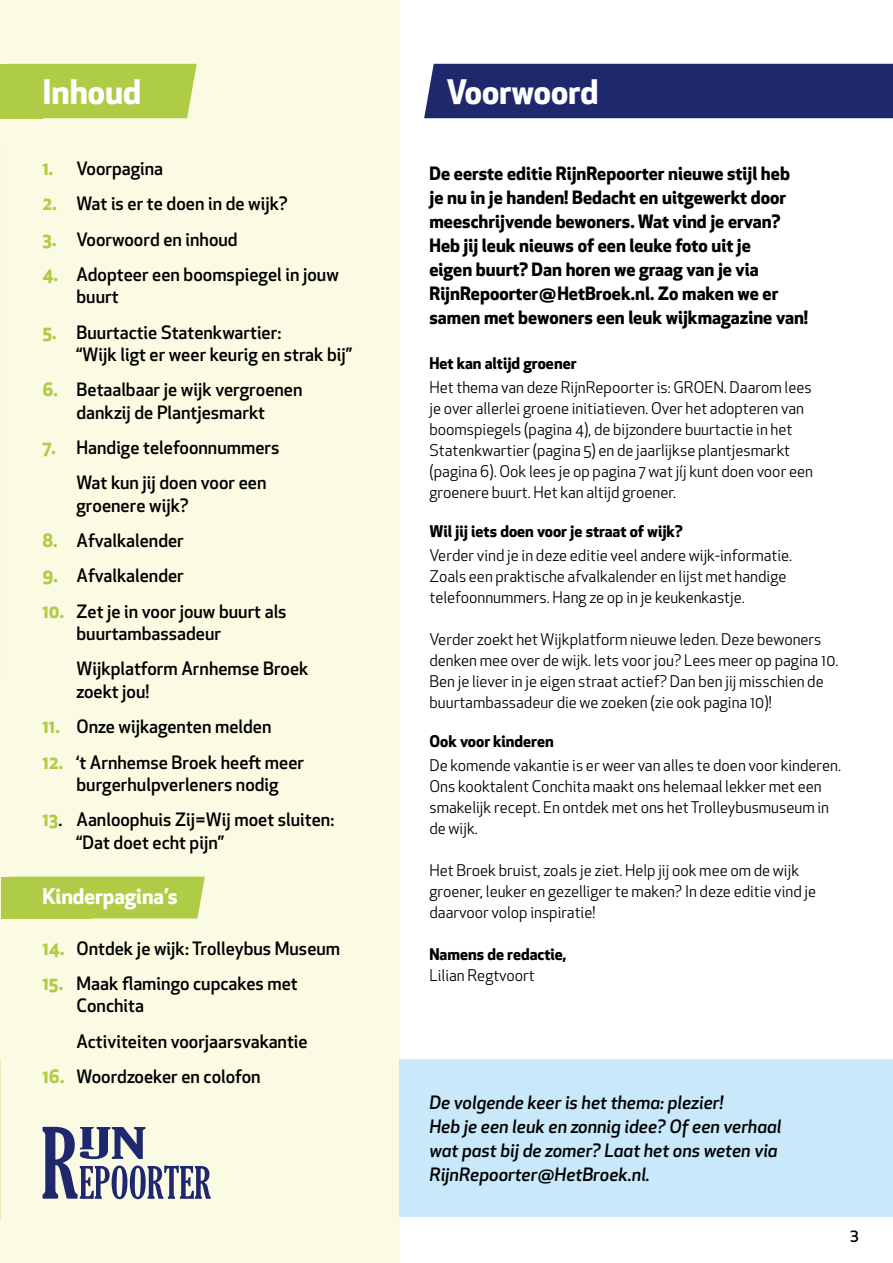
<style>
.page{position:relative;width:893px;height:1263px;background:#fff}
.page>*{position:absolute;margin:0;border:0;box-sizing:border-box;transform-origin:0 0}
.kop18{font:700 33px "Apex New";color:#fff}
.tekst{font:700 21px "Apex New";color:#fff}
.tekst-2{font:500 18px/22.5px "Apex New";color:#000}
.tekst-3{font:700 18px/24px "Apex New";color:#000}
.tekst-4{font:italic 500 18px/24px "Apex New";color:#000}
.tekst-5{font:15.75px/21px "Apex New";color:#000}
.tekst-6{font:700 15.75px "Apex New";color:#000}
.t1{font:500 15px "Apex New";color:#000}
.s1{font-weight:700;color:#afcc46}
</style>
<div class="page">
<div style="left:0;top:0;width:400px;height:1263px;background:#fbfbe4"></div>
<div style="left:424px;top:64px;width:469px;height:54px;background:#20286d"></div>
<div style="left:43px;top:64px;width:154px;height:54px;background:#afcc46"></div>
<div style="left:91px;top:877px;width:114px;height:41px;background:#afcc46"></div>
<div style="left:1px;top:877px;width:90px;height:41px;background:#afcc46"></div>
<div style="left:0;top:64px;width:43px;height:54px;background:#afcc46"></div>
<svg style="left:43px;top:1127px;width:168px;height:72px"></svg>
<div style="left:400px;top:1059px;width:493px;height:157px;background:#c9e9fb"></div>
<p class="kop18" style="left:43px;top:68px;width:100px">Inhoud</p>
<p class="kop18" style="left:446px;top:68px;width:154px">Voorwoord</p>
<p class="tekst-2" style="left:43px;top:157px;width:122px"><span class="s1">1.</span> Voorpagina</p>
<p class="tekst-2" style="left:43px;top:192px;width:247px"><span class="s1">2.</span> Wat is er te doen in de wijk?</p>
<p class="tekst-2" style="left:43px;top:227px;width:197px"><span class="s1">3.</span> Voorwoord en inhoud</p>
<p class="tekst-2" style="left:77px;top:263px;width:264px;text-indent:-34px"><span class="s1">4.</span> Adopteer een boomspiegel in jouw buurt</p>
<p class="tekst-2" style="left:77px;top:320px;width:277px;text-indent:-34px"><span class="s1">5.</span> Buurtactie Statenkwartier:<br>“Wijk ligt er weer keurig en strak bij”</p>
<p class="tekst-2" style="left:43px;top:378px;width:262px;text-align:center"><span class="s1">6.</span> Betaalbaar je wijk vergroenen dankzij de Plantjesmarkt</p>
<p class="tekst-2" style="left:43px;top:436px;width:238px"><span class="s1">7.</span> Handige telefoonnummers</p>
<p class="tekst-2" style="left:77px;top:471px;width:191px">Wat kun jij doen voor een groenere wijk?</p>
<p class="tekst-2" style="left:43px;top:529px;width:143px"><span class="s1">8.</span> Afvalkalender</p>
<p class="tekst-2" style="left:43px;top:564px;width:143px"><span class="s1">9.</span> Afvalkalender</p>
<p class="tekst-2" style="left:77px;top:600px;width:212px;text-indent:-34px"><span class="s1">10.</span> Zet je in voor jouw buurt als buurtambassadeur</p>
<p class="tekst-2" style="left:77px;top:657px;width:234px">Wijkplatform Arnhemse Broek zoekt jou!</p>
<p class="tekst-2" style="left:43px;top:715px;width:231px"><span class="s1">11.</span> Onze wijkagenten melden</p>
<p class="tekst-2" style="left:43px;top:750px;width:263px;text-align:center"><span class="s1">12.</span> ‘t Arnhemse Broek heeft meer burgerhulpverleners nodig</p>
<p class="tekst-2" style="left:77px;top:808px;width:259px;text-indent:-34px"><span class="s1">13</span>. Aanloophuis Zij=Wij moet sluiten: “Dat doet echt pijn”</p>
<p class="tekst" style="left:43px;top:881px;width:137px">Kinderpagina’s</p>
<p class="tekst-2" style="left:43px;top:936px;width:299px"><span class="s1">14.</span> Ontdek je wijk: Trolleybus Museum</p>
<p class="tekst-2" style="left:77px;top:972px;width:223px;text-indent:-34px"><span class="s1">15.</span> Maak flamingo cupcakes met<br>Conchita</p>
<p class="tekst-2" style="left:77px;top:1029px;width:233px">Activiteiten voorjaarsvakantie</p>
<p class="tekst-2" style="left:43px;top:1065px;width:220px"><span class="s1">16.</span> Woordzoeker en colofon</p>
<p class="tekst-3" style="left:429px;top:161px;width:380px">De eerste editie RijnRepoorter nieuwe stijl heb je nu in je handen! Bedacht en uitgewerkt door meeschrijvende bewoners. Wat vind je ervan?<br>Heb jij leuk nieuws of een leuke foto uit je<br>eigen buurt? Dan horen we graag van je via RijnRepoorter@HetBroek.nl. Zo maken we er samen met bewoners een leuk wijkmagazine van!</p>
<p class="tekst-6" style="left:429px;top:352px;width:149px">Het kan altijd groener</p>
<p class="tekst-5" style="left:429px;top:377px;width:385px">Het thema van deze RijnRepoorter is: GROEN. Daarom lees je over allerlei groene initiatieven. Over het adopteren van boomspiegels (pagina 4), de bijzondere buurtactie in het Statenkwartier (pagina 5) en de jaarlijkse plantjesmarkt (pagina 6). Ook lees je op pagina 7 wat jíj kunt doen voor een groenere buurt. Het kan altijd groener.</p>
<p class="tekst-6" style="left:429px;top:520px;width:255px">Wil jij iets doen voor je straat of wijk?</p>
<p class="tekst-5" style="left:429px;top:545px;width:364px">Verder vind je in deze editie veel andere wijk-informatie.<br>Zoals een praktische afvalkalender en lijst met handige telefoonnummers. Hang ze op in je keukenkastje.</p>
<p class="tekst-5" style="left:429px;top:629px;width:410px">Verder zoekt het Wijkplatform nieuwe leden. Deze bewoners denken mee over de wijk. Iets voor jou? Lees meer op pagina 10.<br>Ben je liever in je eigen straat actief? Dan ben jij misschien de buurtambassadeur die we zoeken (zie ook pagina 10)!</p>
<p class="tekst-6" style="left:429px;top:730px;width:126px">Ook voor kinderen</p>
<p class="tekst-5" style="left:429px;top:755px;width:413px">De komende vakantie is er weer van alles te doen voor kinderen.<br>Ons kooktalent Conchita maakt ons helemaal lekker met een smakelijk recept. En ontdek met ons het Trolleybusmuseum in de wijk.</p>
<p class="tekst-5" style="left:429px;top:860px;width:388px">Het Broek bruist, zoals je ziet. Help jij ook mee om de wijk groener, leuker en gezelliger te maken? In deze editie vind je daarvoor volop inspiratie!</p>
<p class="tekst-6" style="left:429px;top:943px;width:139px">Namens de redactie,</p>
<p class="tekst-5" style="left:429px;top:965px;width:107px">Lilian Regtvoort</p>
<p class="tekst-4" style="left:429px;top:1090px;width:354px">De volgende keer is het thema: plezier!<br>Heb je een leuk en zonnig idee? Of een verhaal wat past bij de zomer? Laat het ons weten via RijnRepoorter@HetBroek.nl.</p>
<p class="t1" style="left:850px;top:1225px;width:10px">3</p>
</div>
